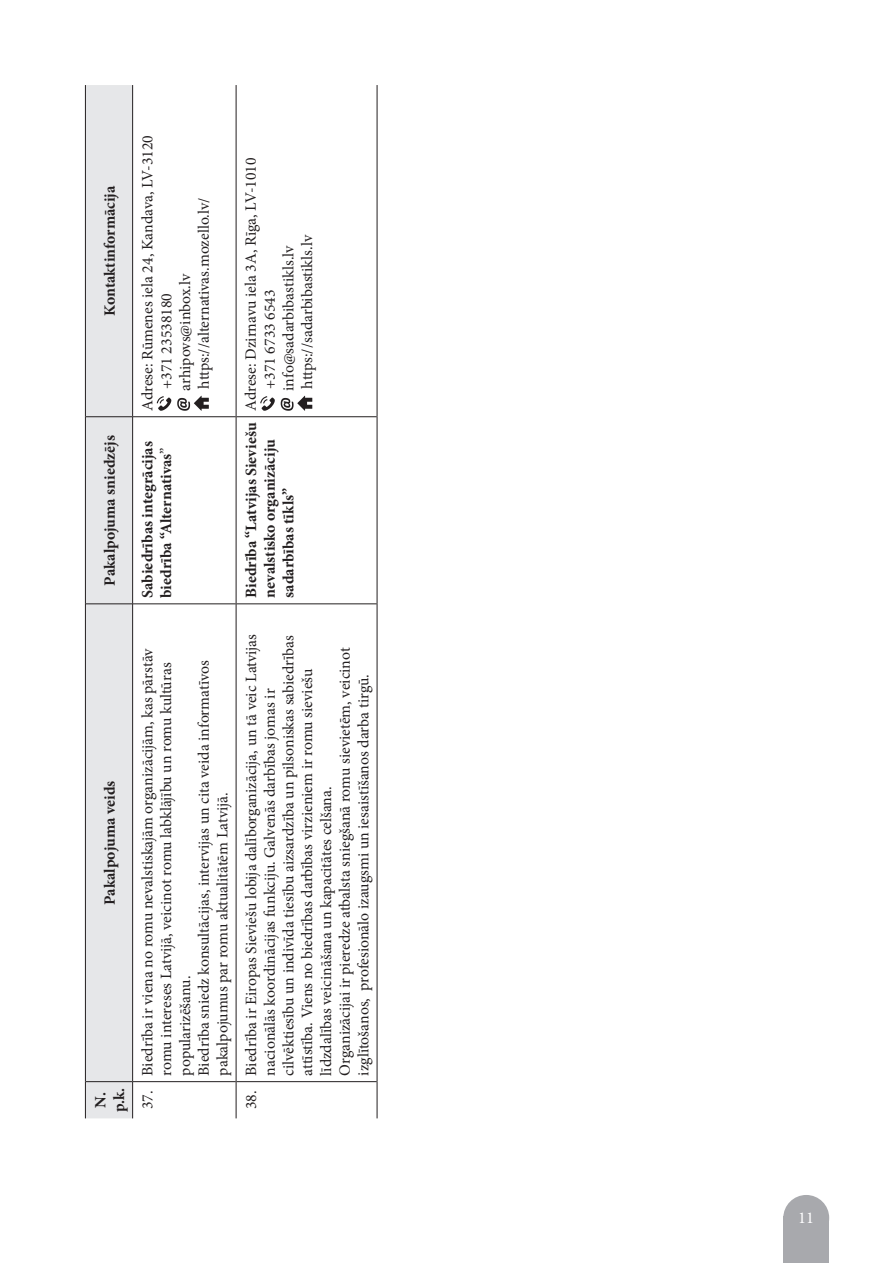
<style>
.page{position:relative;width:893px;height:1263px;background:#fff}
.page>*{position:absolute;margin:0;border:0;box-sizing:border-box;transform-origin:0 0}
.t1{font:16.5px "Minion Pro";color:#fff}
.t2{font:15.75px/18.8px "Minion Pro";color:#231f20}
.t3{font:700 15.75px/18.8px "Minion Pro";color:#231f20}
.s1{font-weight:400}
</style>
<div class="page">
<div style="left:783px;top:1195px;width:46px;height:46px;background:#a8a9ad;border-radius:50%"></div>
<div style="left:783px;top:1216px;width:46px;height:47px;background:#a8a9ad"></div>
<div style="left:86px;top:85px;width:46px;height:1033px;background:#e6e7e9"></div>
<hr style="left:85px;top:1082px;width:1px;height:36px;background:#231f20">
<hr style="left:85px;top:604px;width:1px;height:478px;background:#231f20">
<hr style="left:86px;top:1081px;width:46px;height:1px;background:#231f20">
<hr style="left:85px;top:417px;width:1px;height:187px;background:#231f20">
<hr style="left:86px;top:603px;width:46px;height:1px;background:#231f20">
<hr style="left:85px;top:85px;width:1px;height:332px;background:#231f20">
<hr style="left:86px;top:416px;width:46px;height:1px;background:#231f20">
<hr style="left:132px;top:1082px;width:1px;height:36px;background:#231f20">
<hr style="left:132px;top:604px;width:1px;height:478px;background:#231f20">
<hr style="left:132px;top:417px;width:1px;height:187px;background:#231f20">
<hr style="left:132px;top:85px;width:1px;height:332px;background:#231f20">
<hr style="left:133px;top:1081px;width:103px;height:1px;background:#231f20">
<hr style="left:133px;top:603px;width:103px;height:1px;background:#231f20">
<hr style="left:133px;top:416px;width:103px;height:1px;background:#231f20">
<hr style="left:236px;top:1082px;width:1px;height:36px;background:#231f20">
<hr style="left:236px;top:604px;width:1px;height:478px;background:#231f20">
<hr style="left:236px;top:1081px;width:141px;height:1px;background:#231f20">
<hr style="left:236px;top:417px;width:1px;height:187px;background:#231f20">
<hr style="left:236px;top:603px;width:141px;height:1px;background:#231f20">
<hr style="left:236px;top:85px;width:1px;height:332px;background:#231f20">
<hr style="left:236px;top:416px;width:141px;height:1px;background:#231f20">
<hr style="left:377px;top:1082px;width:1px;height:36px;background:#231f20">
<hr style="left:377px;top:604px;width:1px;height:478px;background:#231f20">
<hr style="left:377px;top:417px;width:1px;height:187px;background:#231f20">
<hr style="left:377px;top:85px;width:1px;height:332px;background:#231f20">
<svg style="left:157px;top:396px;width:14px;height:15px"></svg>
<svg style="left:177px;top:396px;width:32px;height:15px"></svg>
<svg style="left:260px;top:396px;width:15px;height:15px"></svg>
<svg style="left:281px;top:396px;width:31px;height:15px"></svg>
<p class="t3" style="left:100px;top:316px;width:132px;rotate:-90deg">Kontaktinformācija</p>
<p class="t3" style="left:100px;top:585px;width:152px;rotate:-90deg">Pakalpojuma sniedzējs</p>
<p class="t2" style="left:138px;top:391px;width:257px;text-indent:-20px;rotate:-90deg">Adrese: Rūmenes iela 24, Kandava, LV-3120 +371 23538180<br>arhipovs@inbox.lv https://alternativas.mozello.lv/</p>
<p class="t3" style="left:138px;top:598px;width:158px;rotate:-90deg">Sabiedrības integrācijas biedrība “Alternativas<span class="s1">”</span></p>
<p class="t2" style="left:242px;top:391px;width:235px;text-indent:-20px;rotate:-90deg">Adrese: Dzirnavu iela 3A, Rīga, LV-1010 +371 6733 6543 info@sadarbibastikls.lv https://sadarbibastikls.lv</p>
<p class="t3" style="left:241px;top:598px;width:177px;rotate:-90deg">Biedrība “Latvijas Sieviešu nevalstisko organizāciju sadarbības tīkls”</p>
<p class="t3" style="left:100px;top:905px;width:125px;rotate:-90deg">Pakalpojuma veids</p>
<p class="t3" style="left:91px;top:1112px;width:26px;rotate:-90deg">N. p.k.</p>
<p class="t2" style="left:138px;top:1076px;width:429px;text-indent:-34px;rotate:-90deg">37. Biedrība ir viena no romu nevalstiskajām organizācijām, kas pārstāv romu intereses Latvijā, veicinot romu labklājību un romu kultūras popularizēšanu.<br>Biedrība sniedz konsultācijas, intervijas un cita veida informatīvos pakalpojumus par romu aktualitātēm Latvijā.</p>
<p class="t2" style="left:242px;top:1076px;width:443px;text-indent:-34px;rotate:-90deg">38. Biedrība ir Eiropas Sieviešu lobija dalīborganizācija, un tā veic Latvijas nacionālās koordinācijas funkciju. Galvenās darbības jomas ir cilvēktiesību un indivīda tiesību aizsardzība un pilsoniskas sabiedrības attīstība. Viens no biedrības darbības virzieniem ir romu sieviešu līdzdalības veicināšana un kapacitātes celšana.<br>Organizācijai ir pieredze atbalsta sniegšanā romu sievietēm, veicinot izglītošanos, profesionālo izaugsmi un iesaistīšanos darba tirgū.</p>
<p class="t1" style="left:798px;top:1206px;width:17px">11</p>
</div>
